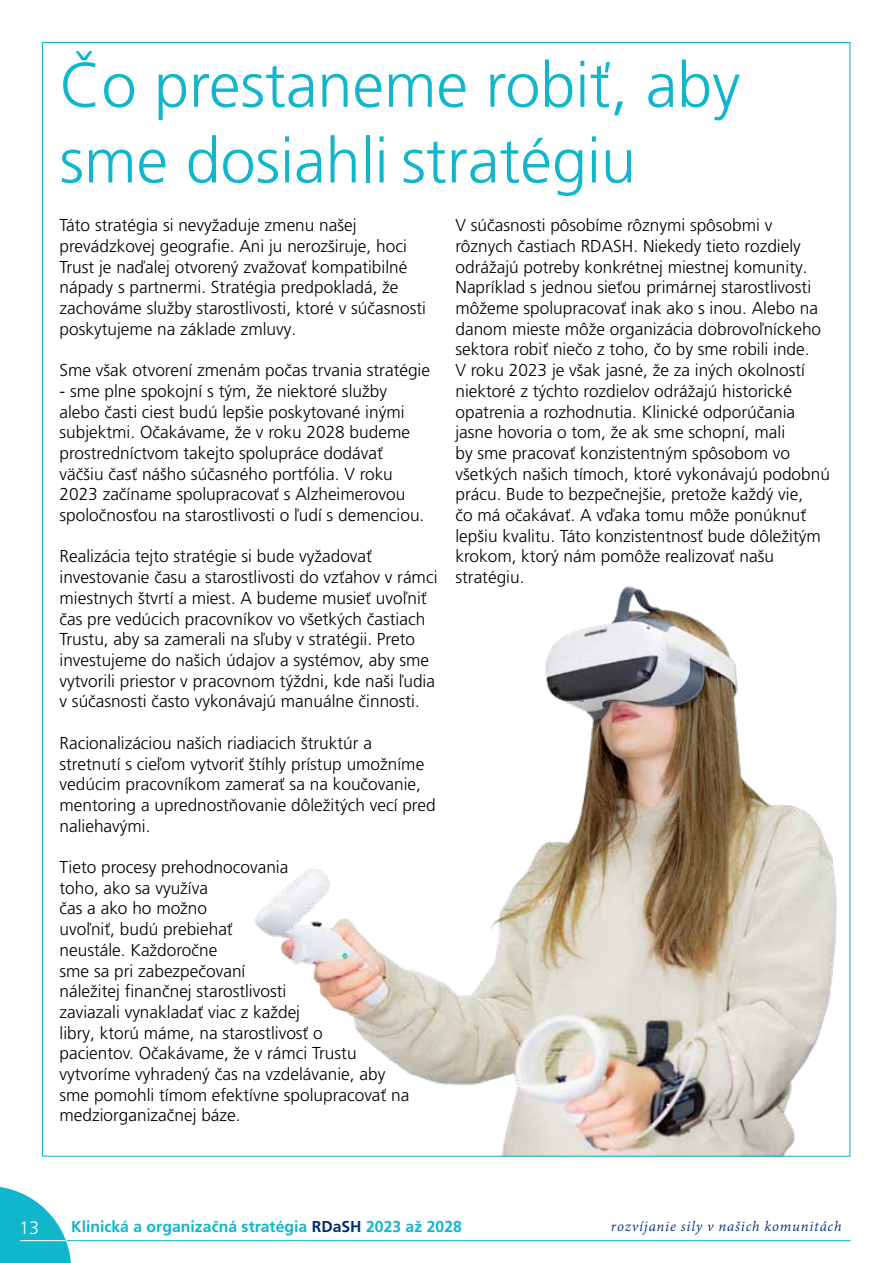
<style>
.page{position:relative;width:893px;height:1263px;background:#fff}
.page>*{position:absolute;margin:0;border:0;box-sizing:border-box;transform-origin:0 0}
.t1{font:300 63px/75.6px "Frutiger LT Pro";color:#0fb6cc}
.t2{font:300 18px "Frutiger LT Pro";color:#fff}
.t3{font:300 17.25px/20.7px "Frutiger LT Pro";color:#000}
.t4{font:700 15.75px "Frutiger LT Pro";color:#0fb6cc}
.t5{font:italic 15.75px "Adobe Devanagari";letter-spacing:.05em;color:#002d74}
.s1{color:#002d74}
</style>
<div class="page">
<hr style="left:20px;top:1240px;width:830px;height:1px;background:#0fb6cc">
<svg style="left:0;top:1187px;width:71px;height:76px"></svg>
<hr style="left:20px;top:1240px;width:47px;height:1px;background:#fff">
<img style="left:254px;top:489px;width:597px;height:668px">
<h1 class="t1" style="left:60px;top:48px;width:682px">Čo prestaneme robiť, aby sme dosiahli stratégiu</h1>
<p class="t3" style="left:60px;top:215px;width:368px">Táto stratégia si nevyžaduje zmenu našej prevádzkovej geografie. Ani ju nerozširuje, hoci Trust je naďalej otvorený zvažovať kompatibilné nápady s partnermi. Stratégia predpokladá, že zachováme služby starostlivosti, ktoré v súčasnosti poskytujeme na základe zmluvy.</p>
<p class="t3" style="left:60px;top:360px;width:372px">Sme však otvorení zmenám počas trvania stratégie</p>
<p class="t3" style="left:60px;top:381px;width:366px">- sme plne spokojní s tým, že niektoré služby alebo časti ciest budú lepšie poskytované inými subjektmi. Očakávame, že v roku 2028 budeme prostredníctvom takejto spolupráce dodávať väčšiu časť nášho súčasného portfólia. V roku 2023 začíname spolupracovať s Alzheimerovou spoločnosťou na starostlivosti o ľudí s demenciou.</p>
<p class="t3" style="left:60px;top:546px;width:379px">Realizácia tejto stratégie si bude vyžadovať investovanie času a starostlivosti do vzťahov v rámci miestnych štvrtí a miest. A budeme musieť uvoľniť čas pre vedúcich pracovníkov vo všetkých častiach Trustu, aby sa zamerali na sľuby v stratégii. Preto investujeme do našich údajov a systémov, aby sme vytvorili priestor v pracovnom týždni, kde naši ľudia v súčasnosti často vykonávajú manuálne činnosti.</p>
<p class="t3" style="left:60px;top:732px;width:378px">Racionalizáciou našich riadiacich štruktúr a stretnutí s cieľom vytvoriť štíhly prístup umožníme vedúcim pracovníkom zamerať sa na koučovanie, mentoring a uprednostňovanie dôležitých vecí pred naliehavými.</p>
<p class="t3" style="left:60px;top:857px;width:351px">Tieto procesy prehodnocovania<br>toho, ako sa využíva<br>čas a ako ho možno<br>uvoľniť, budú prebiehať<br>neustále. Každoročne<br>sme sa pri zabezpečovaní<br>náležitej finančnej starostlivosti<br>zaviazali vynakladať viac z každej<br>libry, ktorú máme, na starostlivosť o<br>pacientov. Očakávame, že v rámci Trustu vytvoríme vyhradený čas na vzdelávanie, aby sme pomohli tímom efektívne spolupracovať na medziorganizačnej báze.</p>
<p class="t3" style="left:455px;top:215px;width:376px">V súčasnosti pôsobíme rôznymi spôsobmi v rôznych častiach RDASH. Niekedy tieto rozdiely odrážajú potreby konkrétnej miestnej komunity.<br>Napríklad s jednou sieťou primárnej starostlivosti môžeme spolupracovať inak ako s inou. Alebo na danom mieste môže organizácia dobrovoľníckeho sektora robiť niečo z toho, čo by sme robili inde.<br>V roku 2023 je však jasné, že za iných okolností niektoré z týchto rozdielov odrážajú historické opatrenia a rozhodnutia. Klinické odporúčania jasne hovoria o tom, že ak sme schopní, mali<br>by sme pracovať konzistentným spôsobom vo všetkých našich tímoch, ktoré vykonávajú podobnú prácu. Bude to bezpečnejšie, pretože každý vie,<br>čo má očakávať. A vďaka tomu môže ponúknuť lepšiu kvalitu. Táto konzistentnosť bude dôležitým krokom, ktorý nám pomôže realizovať našu stratégiu.</p>
<p class="t2" style="left:19px;top:1217px;width:22px">13</p>
<p class="t4" style="left:71px;top:1217px;width:392px">Klinická a organizačná stratégia <span class="s1">RDaSH</span> 2023 až 2028</p>
<p class="t5" style="left:611px;top:1217px;width:232px">rozvíjanie sily v našich komunitách</p>
</div>
